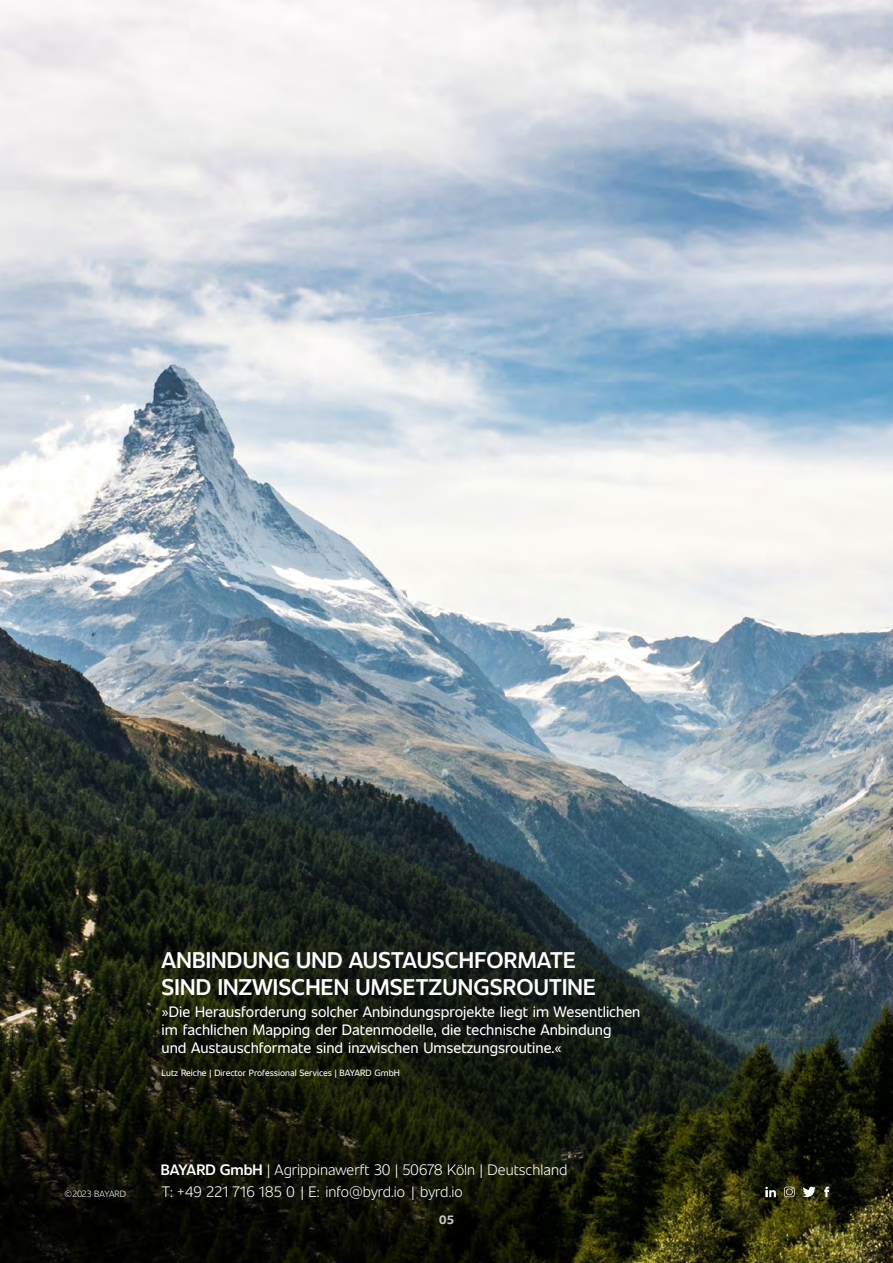
<style>
.page{position:relative;width:893px;height:1263px;background:#fff}
.page>*{position:absolute;margin:0;border:0;box-sizing:border-box;transform-origin:0 0}
.t1{font:600 22.5px/27px "Unitext";letter-spacing:.01em;color:#fff}
.t2{font:15px/18px "Unitext";color:#fff}
.t3{font:300 15px "Unitext";color:#fff}
.t4{font:700 12px "Unitext";color:#cac9c9}
.t5{font:9px "Unitext";color:#fff}
.t6{font:300 9px "Unitext";color:#fff}
.s1{font-weight:600}
</style>
<div class="page">
<img style="left:0;top:0;width:893px;height:1263px">
<svg style="left:824px;top:1187px;width:5px;height:10px"></svg>
<svg style="left:784px;top:1187px;width:11px;height:10px"></svg>
<svg style="left:803px;top:1187px;width:13px;height:10px"></svg>
<svg style="left:765px;top:1187px;width:11px;height:10px"></svg>
<h1 class="t1" style="left:162px;top:945px;width:436px">ANBINDUNG UND AUSTAUSCHFORMATE<br>SIND INZWISCHEN UMSETZUNGSROUTINE</h1>
<p class="t2" style="left:162px;top:1002px;width:480px">»Die Herausforderung solcher Anbindungsprojekte liegt im Wesentlichen im fachlichen Mapping der Datenmodelle, die technische Anbindung<br>und Austauschformate sind inzwischen Umsetzungsroutine.«</p>
<p class="t5" style="left:162px;top:1066px;width:240px">Lutz Reiche | Director Professional Services | BAYARD GmbH</p>
<p class="t3" style="left:161px;top:1159px;width:408px"><span class="s1">BAYARD GmbH</span> | Agrippinawerft 30 | 50678 Köln | Deutschland</p>
<p class="t6" style="left:65px;top:1187px;width:63px">©2023 BAYARD</p>
<p class="t3" style="left:162px;top:1181px;width:302px">T: +49 221 716 185 0 | E: info@byrd.io | byrd.io</p>
<p class="t4" style="left:439px;top:1211px;width:16px">05</p>
</div>
